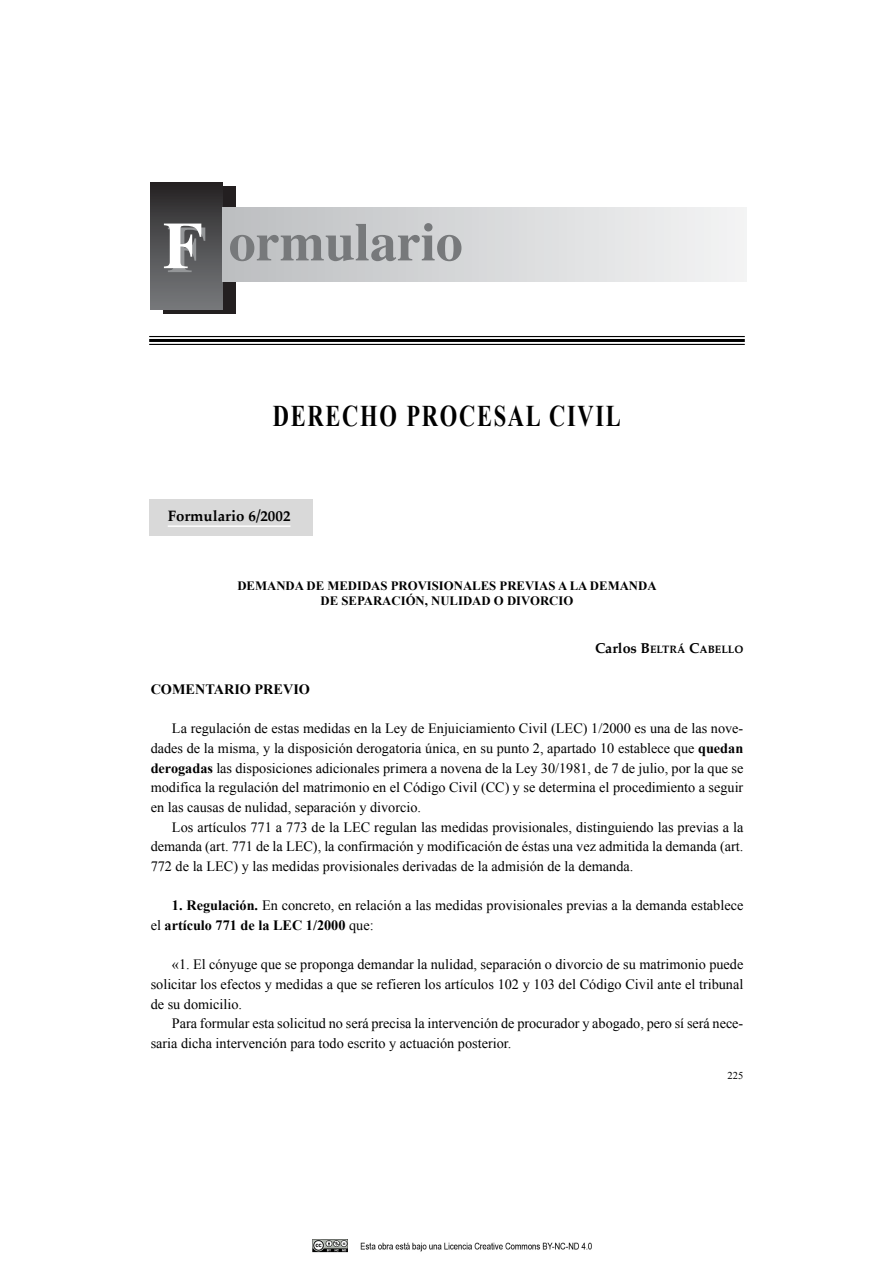
<style>
.page{position:relative;width:893px;height:1263px;background:#fff}
.page>*{position:absolute;margin:0;border:0;box-sizing:border-box;transform-origin:0 0}
.t1{font:700 54px "Times";color:#77797b}
.t2{font:700 30px "Times New Roman";letter-spacing:.075em;color:#000;scale:.75 1}
.t3{font:700 15px "Palatino";color:#000}
.t4{font:14.25px/19.6px "Times New Roman";color:#000;text-align:justify}
.t5{font:700 14.25px "Times New Roman";color:#000}
.t6{font:700 12.75px/15.6px "Times New Roman";color:#000;text-align:center}
.t7{font:700 10.65px "Palatino";color:#000}
.t8{font:10.5px "Times New Roman";color:#000}
.s1{font-size:66px;color:#fff}
.s2{font-size:14.25px}
.s3{font-weight:700}
</style>
<div class="page">
<hr style="left:149px;top:336px;width:595px;height:1px;background:#000">
<hr style="left:149px;top:339px;width:595px;height:3px;background:#000">
<hr style="left:149px;top:344px;width:595px;height:1px;background:#000">
<div style="left:149px;top:500px;width:164px;height:36px;background:#d9d9d9"></div>
<hr style="left:168px;top:525px;width:122px;height:2px;background:#fff">
<div style="left:163px;top:187px;width:72px;height:127px;background:#231f20"></div>
<div style="left:150px;top:182px;width:72px;height:128px;background:linear-gradient(to bottom,#272526,#797b7e)"></div>
<div style="left:222px;top:208px;width:196px;height:74px;background:#c6c8ca"></div>
<div style="left:418px;top:208px;width:329px;height:74px;background:linear-gradient(to right,#d1d2d4,#f3f4f4)"></div>
<img style="left:312px;top:1239px;width:280px;height:14px">
<h1 class="t1" style="left:163px;top:220px;width:301px"><span class="s1">F</span> ormulario</h1>
<h2 class="t2" style="left:273px;top:400px;width:465px">DERECHO PROCESAL CIVIL</h2>
<p class="t3" style="left:168px;top:509px;width:124px">Formulario 6/2002</p>
<p class="t6" style="left:237px;top:578px;width:420px">DEMANDA DE MEDIDAS PROVISIONALES PREVIAS A LA DEMANDA<br>DE SEPARACIÓN, NULIDAD O DIVORCIO</p>
<p class="t7" style="left:595px;top:644px;width:150px"><span class="s2">Carlos B</span>ELTRÁ <span class="s2">C</span>ABELLO</p>
<p class="t5" style="left:151px;top:681px;width:161px">COMENTARIO PREVIO</p>
<p class="t4" style="left:151px;top:719px;width:594px;text-indent:21px">La regulación de estas medidas en la Ley de Enjuiciamiento Civil (LEC) 1/2000 es una de las nove&shy;dades de la misma, y la disposición derogatoria única, en su punto 2, apartado 10 establece que <span class="s3">quedan derogadas</span> las disposiciones adicionales primera a novena de la Ley 30/1981, de 7 de julio, por la que se modifica la regulación del matrimonio en el Código Civil (CC) y se determina el procedimiento a seguir en las causas de nulidad, separación y divorcio.</p>
<p class="t4" style="left:151px;top:817px;width:594px;text-indent:21px">Los artículos 771 a 773 de la LEC regulan las medidas provisionales, distinguiendo las previas a la demanda (art. 771 de la LEC), la confirmación y modificación de éstas una vez admitida la demanda (art.<br>772 de la LEC) y las medidas provisionales derivadas de la admisión de la demanda.</p>
<p class="t4" style="left:151px;top:896px;width:594px;text-indent:21px"><span class="s3">1. Regulación.</span> En concreto, en relación a las medidas provisionales previas a la demanda establece el <span class="s3">artículo 771 de la LEC 1/2000</span> que:</p>
<p class="t4" style="left:151px;top:955px;width:594px;text-indent:21px">«1. El cónyuge que se proponga demandar la nulidad, separación o divorcio de su matrimonio puede solicitar los efectos y medidas a que se refieren los artículos 102 y 103 del Código Civil ante el tribunal de su domicilio.</p>
<p class="t4" style="left:151px;top:1014px;width:594px;text-indent:21px">Para formular esta solicitud no será precisa la intervención de procurador y abogado, pero sí será nece&shy;saria dicha intervención para todo escrito y actuación posterior.</p>
<p class="t8" style="left:727px;top:1069px;width:17px">225</p>
</div>
